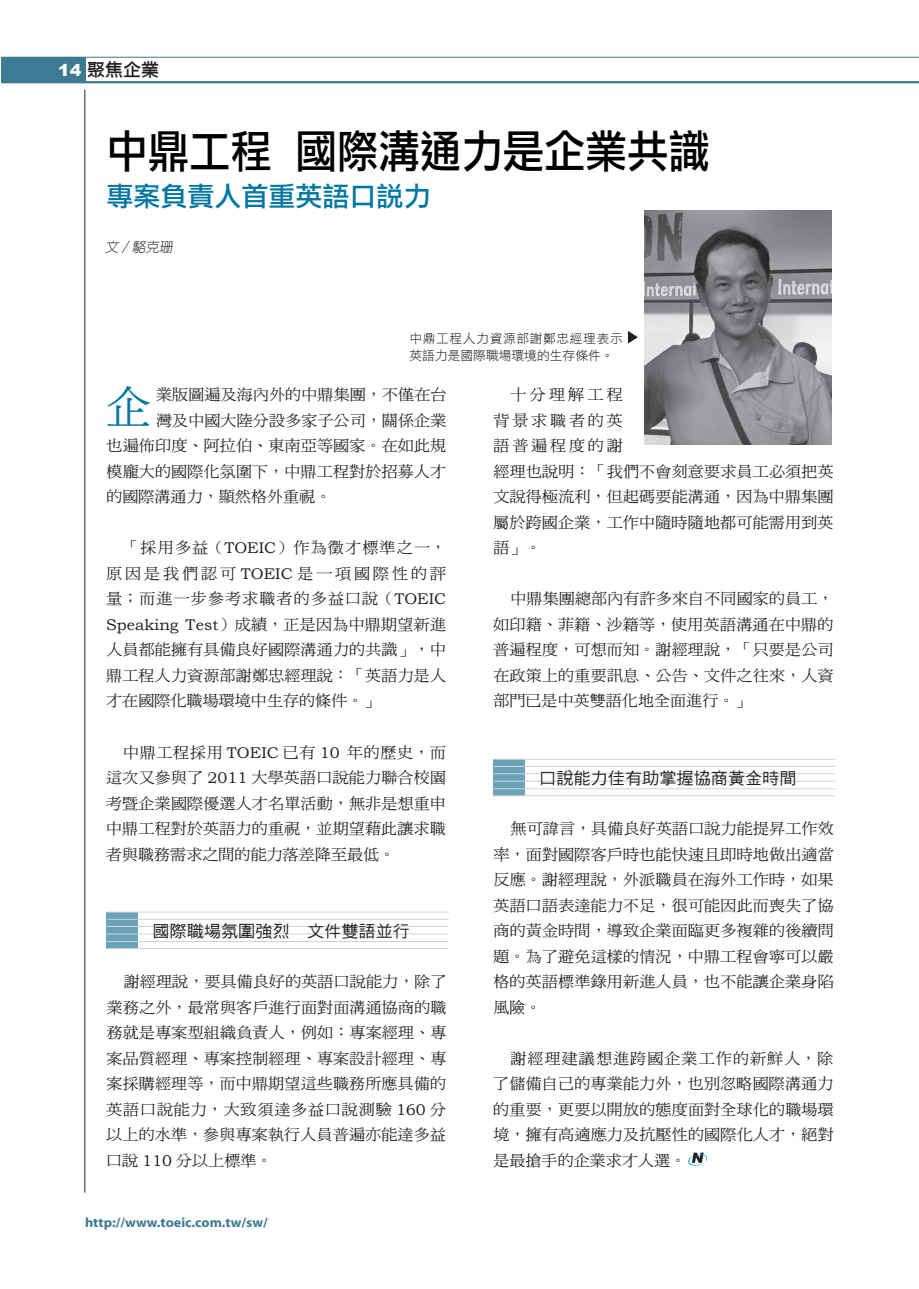
<style>
.page{position:relative;width:919px;height:1289px;background:#fff}
.page>*{position:absolute;margin:0;border:0;box-sizing:border-box;transform-origin:0 0}
.t1{font:45px "Li Gothic Med";color:#000;scale:.92 1}
.t2{font:44.55px "DF Ming Md HK BF";color:#0076a3}
.t3{font:27px "Li Gothic Med";color:#0076a3}
.t4{font:18px "DFPG Li Hei Md MP BF";color:#231f20}
.t5{font:16.5px "DF Hei Md HK BF";color:#231f20;scale:1.04 1}
.t6{font:15.45px/25.5px "DF Ming Md HK BF";letter-spacing:.01em;color:#231f20;text-align:justify;scale:1.04 1}
.t7{font:700 13.5px "Myriad";color:#3c7b93;scale:1.05 1}
.t8{font:300 13.5px "Yen Round";color:#231f20}
.t9{font:12.75px/16.5px "DF Hei Lt HK BF";letter-spacing:.05em;color:#231f20}
.s1{font-family:"Arial";font-weight:900;font-size:16.5px;color:#fff}
.s2{font-family:"Bookman Old Style"}
</style>
<div class="page">
<div style="left:493px;top:759px;width:31px;height:36px;background:#69a2bb"></div>
<hr style="left:493px;top:766px;width:342px;height:1px;background:#d1d2d4">
<hr style="left:493px;top:773px;width:342px;height:1px;background:#d1d2d4">
<hr style="left:493px;top:781px;width:342px;height:1px;background:#d1d2d4">
<hr style="left:493px;top:788px;width:342px;height:1px;background:#d1d2d4">
<hr style="left:493px;top:795px;width:342px;height:1px;background:#d1d2d4">
<hr style="left:493px;top:759px;width:342px;height:1px;background:#d1d2d4">
<div style="left:107px;top:912px;width:31px;height:36px;background:#69a2bb"></div>
<hr style="left:107px;top:919px;width:341px;height:1px;background:#d1d2d4">
<hr style="left:107px;top:926px;width:341px;height:1px;background:#d1d2d4">
<hr style="left:107px;top:933px;width:341px;height:1px;background:#d1d2d4">
<hr style="left:107px;top:941px;width:341px;height:1px;background:#d1d2d4">
<hr style="left:107px;top:948px;width:341px;height:1px;background:#d1d2d4">
<hr style="left:107px;top:911px;width:341px;height:1px;background:#d1d2d4">
<hr style="left:1px;top:57px;width:917px;height:1px;background:#3c7b93">
<hr style="left:1px;top:81px;width:917px;height:2px;background:#3c7b93">
<div style="left:1px;top:57px;width:84px;height:24px;background:#3c7b93"></div>
<hr style="left:85px;top:89px;width:1px;height:1103px;background:#231f20">
<svg style="left:688px;top:1152px;width:19px;height:13px"></svg>
<img style="left:644px;top:211px;width:187px;height:234px">
<svg style="left:628px;top:331px;width:10px;height:12px"></svg>
<p class="t4" style="left:58px;top:61px;width:103px"><span class="s1">14</span> 聚焦企業</p>
<h1 class="t1" style="left:106px;top:129px;width:657px">中鼎工程 國際溝通力是企業共識</h1>
<h3 class="t3" style="left:106px;top:183px;width:326px">專案負責人首重英語口說力</h3>
<p class="t8" style="left:105px;top:240px;width:71px">文／駱克珊</p>
<p class="t9" style="left:409px;top:330px;width:215px">中鼎工程人力資源部謝鄭忠經理表示英語力是國際職場環境的生存條件。</p>
<h2 class="t2" style="left:107px;top:385px;width:46px">企</h2>
<p class="t6" style="left:156px;top:383px;width:281px">業版圖遍及海內外的中鼎集團，不僅在台</p>
<p class="t6" style="left:156px;top:408px;width:281px">灣及中國大陸分設多家子公司，關係企業</p>
<p class="t6" style="left:107px;top:434px;width:328px">也遍佈印度、阿拉伯、東南亞等國家。在如此規</p>
<p class="t6" style="left:106px;top:459px;width:328px">模龐大的國際化氛圍下，中鼎工程對於招募人才</p>
<p class="t6" style="left:106px;top:485px;width:218px">的國際溝通力，顯然格外重視。</p>
<p class="t6" style="left:106px;top:536px;width:328px;text-indent:17px">「採用多益（<span class="s2">TOEIC</span>）作為徵才標準之一，原因是我們認可 <span class="s2">TOEIC</span> 是一項國際性的評量；而進一步參考求職者的多益口說（<span class="s2">TOEIC Speaking Test</span>）成績，正是因為中鼎期望新進人員都能擁有具備良好國際溝通力的共識」，中鼎工程人力資源部謝鄭忠經理說：「英語力是人才在國際化職場環境中生存的條件。」</p>
<p class="t6" style="left:106px;top:740px;width:328px;text-indent:17px">中鼎工程採用 <span class="s2">TOEIC</span> 已有 <span class="s2">10</span> 年的歷史，而這次又參與了 <span class="s2">2011</span> 大學英語口說能力聯合校園考暨企業國際優選人才名單活動，無非是想重申中鼎工程對於英語力的重視，並期望藉此讓求職者與職務需求之間的能力落差降至最低。</p>
<p class="t5" style="left:152px;top:922px;width:249px">國際職場氛圍強烈 文件雙語並行</p>
<p class="t6" style="left:106px;top:969px;width:329px;text-indent:18px">謝經理說，要具備良好的英語口說能力，除了業務之外，最常與客戶進行面對面溝通協商的職務就是專案型組織負責人，例如：專案經理、專案品質經理、專案控制經理、專案設計經理、專案採購經理等，而中鼎期望這些職務所應具備的英語口說能力，大致須達多益口說測驗 <span class="s2">160</span> 分以上的水準，參與專案執行人員普遍亦能達多益口說 <span class="s2">110</span> 分以上標準。</p>
<p class="t7" style="left:85px;top:1215px;width:176px">http://www.toeic.com.tw/sw/</p>
<p class="t6" style="left:493px;top:383px;width:329px;text-align:left;text-indent:17px">十分理解工程<br>背景求職者的英<br>語普遍程度的謝<br>經理也說明：「我們不會刻意要求員工必須把英文說得極流利，但起碼要能溝通，因為中鼎集團屬於跨國企業，工作中隨時隨地都可能需用到英語」。</p>
<p class="t6" style="left:493px;top:587px;width:329px;text-indent:17px">中鼎集團總部內有許多來自不同國家的員工，如印籍、菲籍、沙籍等，使用英語溝通在中鼎的普遍程度，可想而知。謝經理說，「只要是公司在政策上的重要訊息、公告、文件之往來，人資部門已是中英雙語化地全面進行。」</p>
<p class="t5" style="left:539px;top:769px;width:249px">口說能力佳有助掌握協商黃金時間</p>
<p class="t6" style="left:493px;top:816px;width:329px;text-indent:17px">無可諱言，具備良好英語口說力能提昇工作效率，面對國際客戶時也能快速且即時地做出適當反應。謝經理說，外派職員在海外工作時，如果英語口語表達能力不足，很可能因此而喪失了協商的黃金時間，導致企業面臨更多複雜的後續問題。為了避免這樣的情況，中鼎工程會寧可以嚴格的英語標準錄用新進人員，也不能讓企業身陷風險。</p>
<p class="t6" style="left:493px;top:1046px;width:329px;text-indent:17px">謝經理建議想進跨國企業工作的新鮮人，除了儲備自己的專業能力外，也別忽略國際溝通力的重要，更要以開放的態度面對全球化的職場環境，擁有高適應力及抗壓性的國際化人才，絕對是最搶手的企業求才人選。</p>
</div>
